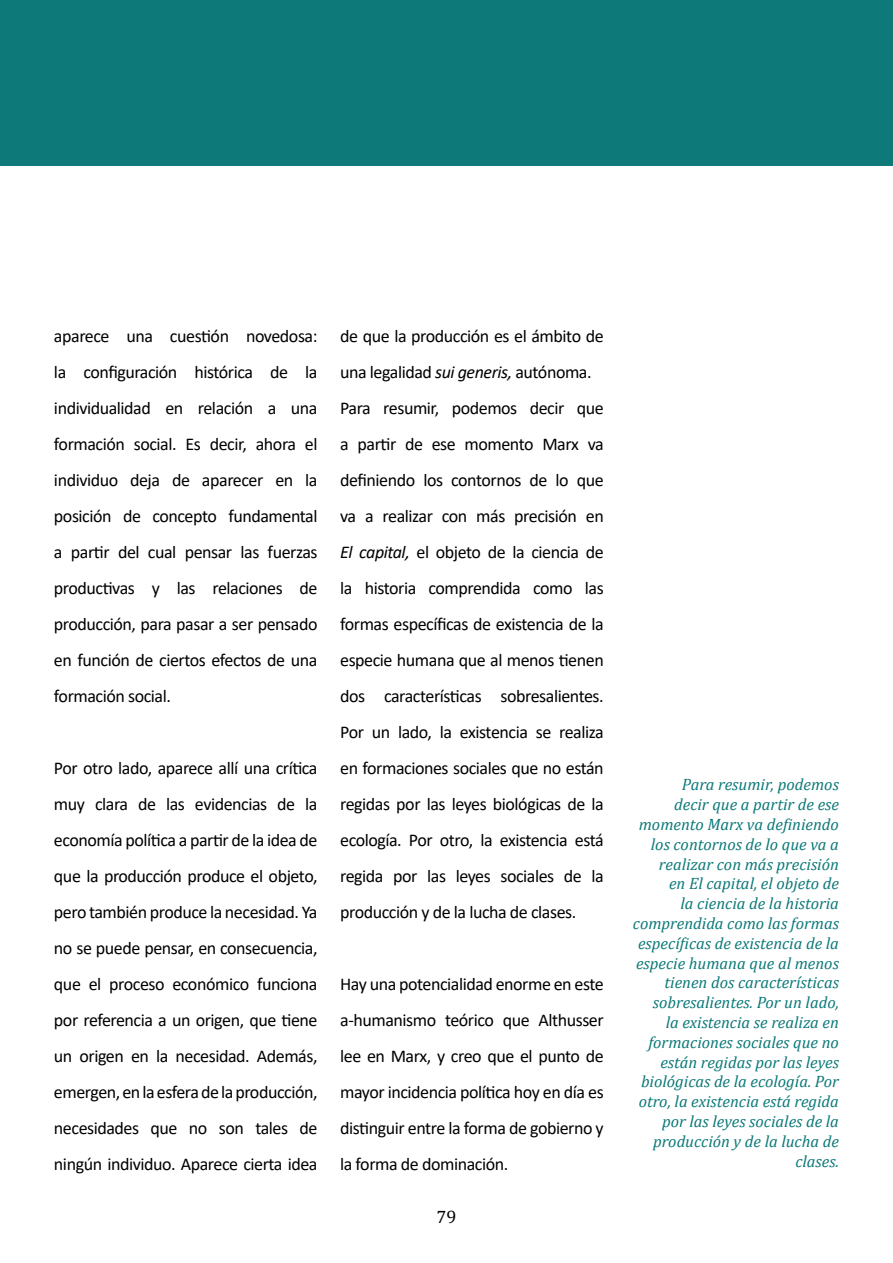
<style>
.page{position:relative;width:893px;height:1263px;background:#fff}
.page>*{position:absolute;margin:0;border:0;box-sizing:border-box;transform-origin:0 0}
.t1{font:18px/36px "Calibri";letter-spacing:-.025em;color:#000;text-align:justify}
.t2{font:18px "Cambria";color:#000}
.t3{font:italic 16.5px/19.8px "Cambria";color:#0d7979;text-align:right}
.s1{font-style:italic}
</style>
<div class="page">
<div style="left:2px;top:0;width:891px;height:166px;background:#0d7979"></div>
<svg style="left:0;top:0;width:2px;height:166px"></svg>
<p class="t1" style="left:54px;top:318px;width:265px">aparece una cuestión novedosa: la configuración histórica de la individualidad en relación a una formación social. Es decir, ahora el individuo deja de aparecer en la posición de concepto fundamental a partir del cual pensar las fuerzas productivas y las relaciones de producción, para pasar a ser pensado en función de ciertos efectos de una formación social.</p>
<p class="t1" style="left:54px;top:750px;width:265px">Por otro lado, aparece allí una crítica muy clara de las evidencias de la economía política a partir de la idea de que la producción produce el objeto, pero también produce la necesidad. Ya no se puede pensar, en consecuencia, que el proceso económico funciona por referencia a un origen, que tiene un origen en la necesidad. Además, emergen, en la esfera de la producción, necesidades que no son tales de ningún individuo. Aparece cierta idea</p>
<p class="t1" style="left:340px;top:318px;width:265px;text-align:left">de que la producción es el ámbito de una legalidad <span class="s1">sui generis,</span> autónoma.<br>Para resumir, podemos decir que a partir de ese momento Marx va definiendo los contornos de lo que va a realizar con más precisión en <span class="s1">El capital,</span> el objeto de la ciencia de la historia comprendida como las formas específicas de existencia de la especie humana que al menos tienen dos características sobresalientes.<br>Por un lado, la existencia se realiza en formaciones sociales que no están regidas por las leyes biológicas de la ecología. Por otro, la existencia está regida por las leyes sociales de la producción y de la lucha de clases.</p>
<p class="t1" style="left:340px;top:966px;width:265px">Hay una potencialidad enorme en este a-humanismo teórico que Althusser lee en Marx, y creo que el punto de mayor incidencia política hoy en día es distinguir entre la forma de gobierno y la forma de dominación.</p>
<p class="t2" style="left:436px;top:1206px;width:21px">79</p>
<p class="t3" style="left:633px;top:774px;width:207px">Para resumir, podemos<br>decir que a partir de ese momento Marx va definiendo los contornos de lo que va a realizar con más precisión<br>en El capital, el objeto de<br>la ciencia de la historia comprendida como las formas específicas de existencia de la especie humana que al menos tienen dos características sobresalientes. Por un lado,<br>la existencia se realiza en formaciones sociales que no están regidas por las leyes biológicas de la ecología. Por otro, la existencia está regida por las leyes sociales de la producción y de la lucha de clases.</p>
</div>
